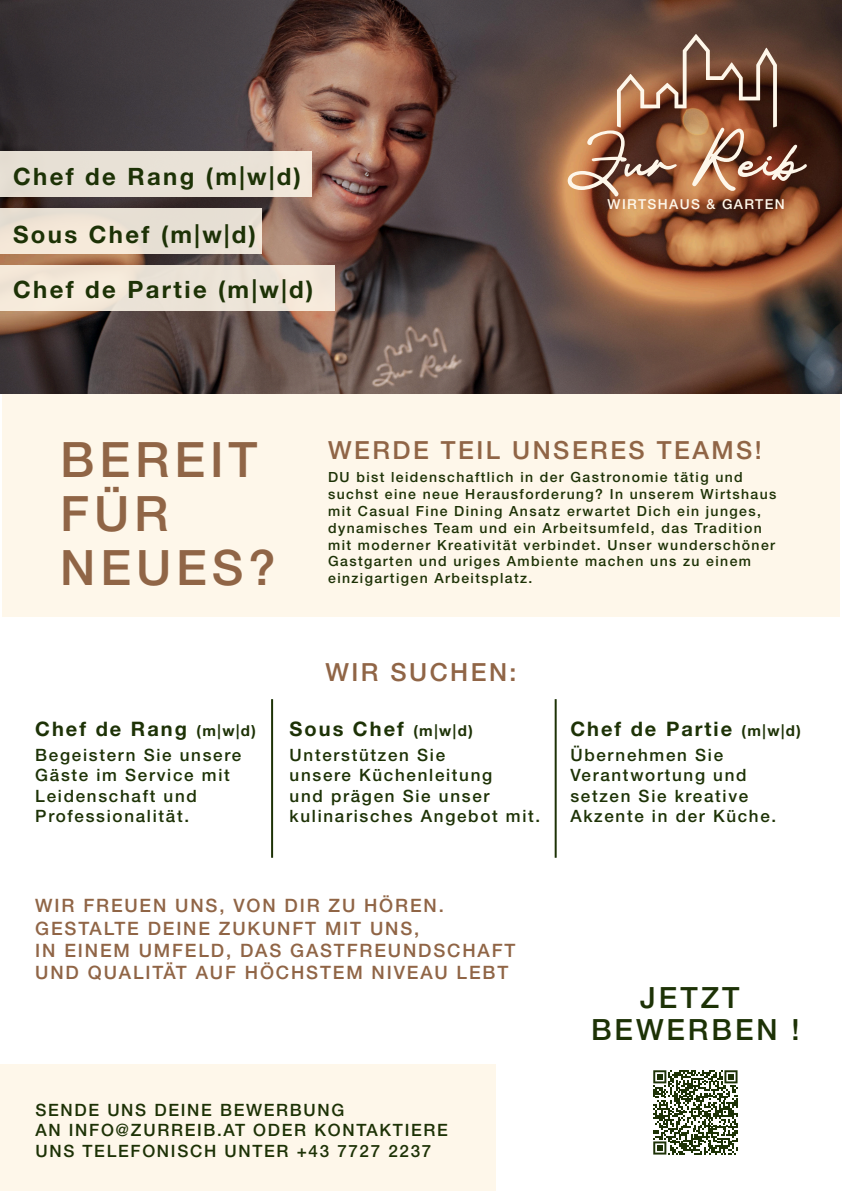
<style>
.page{position:relative;width:842px;height:1191px;background:#fff}
.page>*{position:absolute;margin:0;border:0;box-sizing:border-box;transform-origin:0 0}
.t1{font:500 48.8px/54px "Helvetica Neue LT Std";letter-spacing:.1em;color:#906546}
.t2{font:500 29.3px/32.4px "Helvetica Neue LT Std";letter-spacing:.1em;color:#1d3206;text-align:center}
.t3{font:500 25px "Helvetica Neue LT Std";letter-spacing:.1em;color:#906546}
.t4{font:700 23.9px "Helvetica Neue LT Std";letter-spacing:.1em;color:#1d3206}
.t5{font:700 20px "Helvetica Neue LT Std";letter-spacing:.1em;color:#1d3206}
.t6{font:500 18.5px/22.2px "Helvetica Neue LT Std";letter-spacing:.1em;color:#906546}
.t7{font:500 17px/20.4px "Helvetica Neue LT Std";letter-spacing:.1em;color:#1d3206}
.t8{font:500 14px/16.8px "Helvetica Neue LT Std";letter-spacing:.1em;color:#1d3206}
.t9{font:500 13.8px "Helvetica Neue LT Std";letter-spacing:.1em;color:#fef7ea}
.s1{font-size:15px}
</style>
<div class="page">
<div style="left:2px;top:376px;width:838px;height:241px;background:#fef7ea"></div>
<div style="left:0;top:1064px;width:496px;height:127px;background:#fef7ea"></div>
<img style="left:0;top:0;width:841px;height:393px">
<div style="left:0;top:151px;width:312px;height:46px;background:#e8e1d6"></div>
<div style="left:0;top:208px;width:261px;height:46px;background:linear-gradient(to right,#f2e6d6,#e6dfd5)"></div>
<div style="left:0;top:265px;width:334px;height:45px;background:#efe5d8"></div>
<hr style="left:271px;top:699px;width:2px;height:158px;background:#1d3206">
<hr style="left:555px;top:699px;width:2px;height:158px;background:#1d3206">
<svg style="left:653px;top:1070px;width:84px;height:84px"></svg>
<svg style="left:568px;top:34px;width:239px;height:162px;background:#885d45"></svg>
<h3 class="t4" style="left:13px;top:162px;width:289px">Chef de Rang (m|w|d)</h3>
<h3 class="t4" style="left:13px;top:219px;width:245px">Sous Chef (m|w|d)</h3>
<h3 class="t4" style="left:13px;top:275px;width:302px">Chef de Partie (m|w|d)</h3>
<p class="t9" style="left:608px;top:196px;width:179px">WIRTSHAUS &amp; GARTEN</p>
<h1 class="t1" style="left:60px;top:432px;width:217px">BEREIT<br>FÜR<br>NEUES?</h1>
<h3 class="t3" style="left:328px;top:435px;width:435px">WERDE TEIL UNSERES TEAMS!</h3>
<p class="t8" style="left:328px;top:469px;width:450px">DU bist leidenschaftlich in der Gastronomie tätig und suchst eine neue Herausforderung? In unserem Wirtshaus mit Casual Fine Dining Ansatz erwartet Dich ein junges, dynamisches Team und ein Arbeitsumfeld, das Tradition mit moderner Kreativität verbindet. Unser wunderschöner Gastgarten und uriges Ambiente machen uns zu einem einzigartigen Arbeitsplatz.</p>
<h3 class="t3" style="left:325px;top:657px;width:193px">WIR SUCHEN:</h3>
<h3 class="t5" style="left:35px;top:716px;width:222px">Chef de Rang <span class="s1">(m|w|d)</span></h3>
<p class="t7" style="left:35px;top:744px;width:207px">Begeistern Sie unsere<br>Gäste im Service mit<br>Leidenschaft und<br>Professionalität.</p>
<h3 class="t5" style="left:290px;top:716px;width:185px">Sous Chef <span class="s1">(m|w|d)</span></h3>
<p class="t7" style="left:290px;top:744px;width:252px">Unterstützen Sie<br>unsere Küchenleitung<br>und prägen Sie unser kulinarisches Angebot mit.</p>
<h3 class="t6" style="left:35px;top:894px;width:482px">WIR FREUEN UNS, VON DIR ZU HÖREN.<br>GESTALTE DEINE ZUKUNFT MIT UNS,<br>IN EINEM UMFELD, DAS GASTFREUNDSCHAFT UND QUALITÄT AUF HÖCHSTEM NIVEAU LEBT</h3>
<p class="t7" style="left:35px;top:1099px;width:414px">SENDE UNS DEINE BEWERBUNG<br>AN INFO@ZURREIB.AT ODER KONTAKTIERE<br>UNS TELEFONISCH UNTER +43 7727 2237</p>
<h3 class="t5" style="left:570px;top:716px;width:232px">Chef de Partie <span class="s1">(m|w|d)</span></h3>
<p class="t7" style="left:570px;top:744px;width:207px">Übernehmen Sie<br>Verantwortung und setzen Sie kreative<br>Akzente in der Küche.</p>
<h2 class="t2" style="left:591px;top:981px;width:210px">JETZT<br>BEWERBEN !</h2>
</div>
